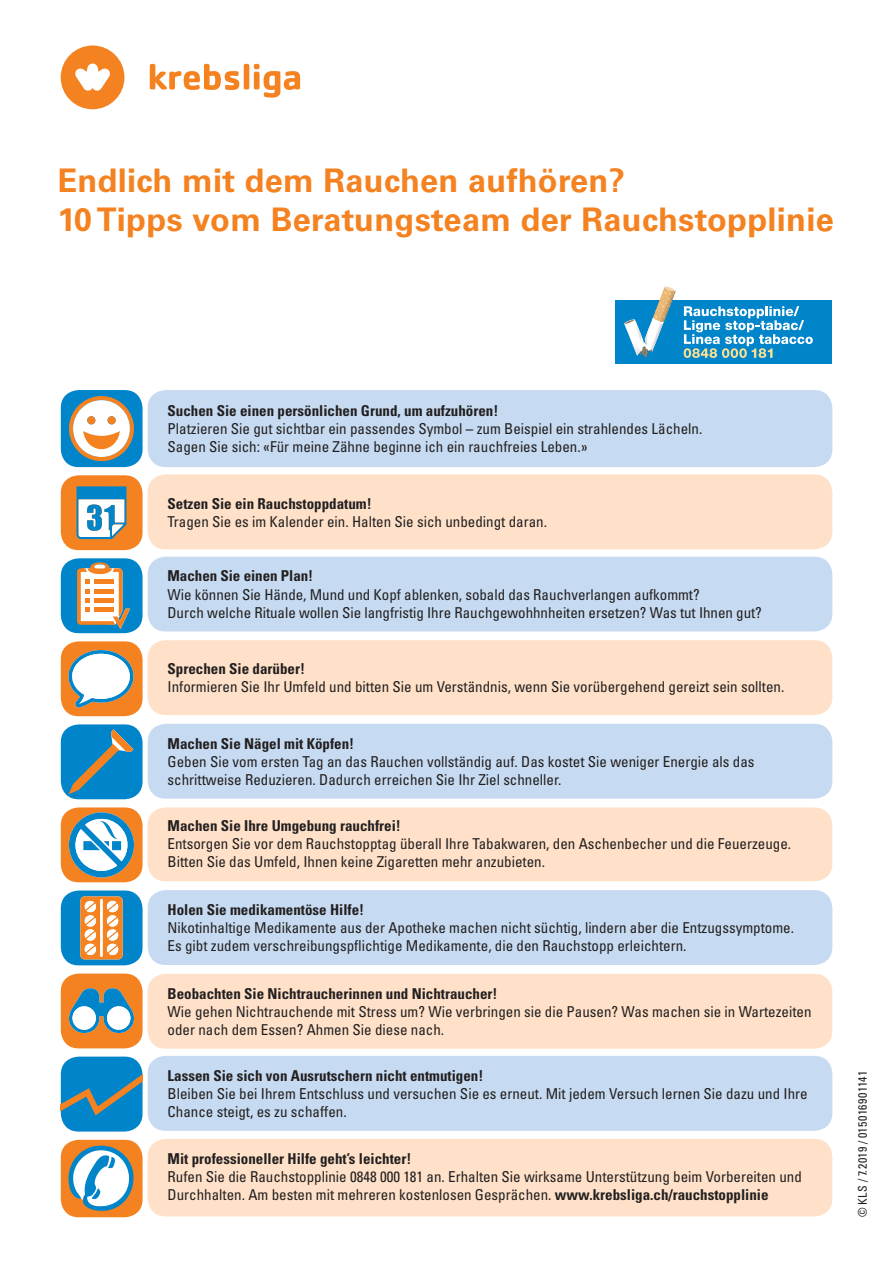
<style>
.page{position:relative;width:893px;height:1263px;background:#fff}
.page>*{position:absolute;margin:0;border:0;box-sizing:border-box;transform-origin:0 0}
.t1{font:700 32.4px/39px "Univers LT Std";letter-spacing:.01em;color:#f58220}
.t2{font:condensed 15px/18px "Univers LT Std";color:#231f20}
.t3{font:700 condensed 15px "Univers LT Std";color:#231f20}
.t4{font:condensed 12px "Univers LT Std";letter-spacing:.035em;color:#231f20}
.s1{font-weight:700}
.s2{font-stretch:normal}
</style>
<div class="page">
<svg style="left:61px;top:45px;width:63px;height:64px"></svg>
<svg style="left:150px;top:64px;width:89px;height:26px"></svg>
<div style="left:244px;top:64px;width:5px;height:25px;background:#f58220;border-radius:2px"></div>
<svg style="left:254px;top:64px;width:46px;height:34px"></svg>
<div style="left:148px;top:390px;width:684px;height:77px;background:#c6dbf1;border-radius:18px"></div>
<div style="left:148px;top:724px;width:684px;height:75px;background:#c6dbf1;border-radius:18px"></div>
<div style="left:148px;top:557px;width:684px;height:74px;background:#c6dbf1;border-radius:18px"></div>
<div style="left:148px;top:890px;width:684px;height:75px;background:#c6dbf1;border-radius:18px"></div>
<div style="left:148px;top:1056px;width:684px;height:75px;background:#c6dbf1;border-radius:18px"></div>
<div style="left:148px;top:474px;width:684px;height:75px;background:#fee1c8;border-radius:18px"></div>
<div style="left:148px;top:640px;width:684px;height:75px;background:#fee1c8;border-radius:18px"></div>
<div style="left:148px;top:807px;width:684px;height:74px;background:#fee1c8;border-radius:18px"></div>
<div style="left:148px;top:974px;width:684px;height:75px;background:#fee1c8;border-radius:18px"></div>
<div style="left:148px;top:1139px;width:684px;height:77px;background:#fee1c8;border-radius:18px"></div>
<div style="left:61px;top:890px;width:82px;height:75px;background:#0084ca;border-radius:18px"></div>
<svg style="left:80px;top:896px;width:43px;height:63px;background:#f4ac6f"></svg>
<div style="left:61px;top:807px;width:82px;height:75px;background:#f58220;border-radius:18px"></div>
<svg style="left:69px;top:812px;width:65px;height:65px"></svg>
<div style="left:61px;top:724px;width:82px;height:75px;background:#0084ca;border-radius:18px"></div>
<svg style="left:69px;top:729px;width:64px;height:65px"></svg>
<div style="left:61px;top:641px;width:82px;height:75px;background:#f58220;border-radius:18px"></div>
<svg style="left:69px;top:650px;width:64px;height:57px"></svg>
<div style="left:61px;top:558px;width:82px;height:75px;background:#0084ca;border-radius:18px"></div>
<svg style="left:77px;top:562px;width:53px;height:67px"></svg>
<div style="left:61px;top:475px;width:82px;height:75px;background:#f58220;border-radius:18px"></div>
<svg style="left:76px;top:486px;width:50px;height:53px;background:#80b8d3"></svg>
<div style="left:61px;top:390px;width:82px;height:77px;background:#0084ca;border-radius:18px"></div>
<svg style="left:69px;top:396px;width:65px;height:65px"></svg>
<div style="left:61px;top:973px;width:82px;height:75px;background:#f58220;border-radius:18px"></div>
<svg style="left:69px;top:988px;width:65px;height:45px"></svg>
<div style="left:107px;top:1006px;width:24px;height:24px;background:#fff;border-radius:50%"></div>
<div style="left:72px;top:1006px;width:24px;height:24px;background:#fff;border-radius:50%"></div>
<div style="left:61px;top:1056px;width:82px;height:75px;background:#0084ca;border-radius:18px"></div>
<svg style="left:61px;top:1067px;width:82px;height:56px"></svg>
<div style="left:61px;top:1140px;width:82px;height:77px;background:#f58220;border-radius:18px"></div>
<svg style="left:69px;top:1145px;width:64px;height:66px"></svg>
<div style="left:615px;top:300px;width:217px;height:64px;background:#0084ca"></div>
<svg style="left:684px;top:306px;width:129px;height:52px"></svg>
<svg style="left:624px;top:286px;width:52px;height:71px"></svg>
<h1 class="t1" style="left:57px;top:161px;width:778px">Endlich mit dem Rauchen aufhören?<br>10 Tipps vom Beratungsteam der Rauchstopplinie</h1>
<p class="t2" style="left:168px;top:402px;width:536px"><span class="s1">Suchen Sie einen persönlichen Grund, um aufzuhören!<br></span>Platzieren Sie gut sichtbar ein passendes Symbol <span class="s2">–</span> zum Beispiel ein strahlendes Lächeln.<br>Sagen Sie sich: «Für meine Zähne beginne ich ein rauchfreies Leben.»</p>
<p class="t3" style="left:168px;top:494px;width:206px">Setzen Sie ein Rauchstoppdatum!</p>
<p class="t2" style="left:168px;top:512px;width:381px">Tragen Sie es im Kalender ein. Halten Sie sich unbedingt daran.</p>
<p class="t3" style="left:168px;top:567px;width:147px">Machen Sie einen Plan!</p>
<p class="t2" style="left:168px;top:585px;width:596px">Wie können Sie Hände, Mund und Kopf ablenken, sobald das Rauchverlangen aufkommt?<br>Durch welche Rituale wollen Sie langfristig Ihre Rauchgewohhnheiten ersetzen? Was tut Ihnen gut?</p>
<p class="t3" style="left:168px;top:660px;width:139px">Sprechen Sie darüber!</p>
<p class="t2" style="left:168px;top:678px;width:618px">Informieren Sie Ihr Umfeld und bitten Sie um Verständnis, wenn Sie vorübergehend gereizt sein sollten.</p>
<p class="t3" style="left:168px;top:734px;width:188px">Machen Sie Nägel mit Köpfen!</p>
<p class="t2" style="left:168px;top:752px;width:588px">Geben Sie vom ersten Tag an das Rauchen vollständig auf. Das kostet Sie weniger Energie als das schrittweise Reduzieren. Dadurch erreichen Sie Ihr Ziel schneller.</p>
<p class="t3" style="left:168px;top:817px;width:235px">Machen Sie Ihre Umgebung rauchfrei!</p>
<p class="t2" style="left:168px;top:835px;width:625px">Entsorgen Sie vor dem Rauchstopptag überall Ihre Tabakwaren, den Aschenbecher und die Feuerzeuge.<br>Bitten Sie das Umfeld, Ihnen keine Zigaretten mehr anzubieten.</p>
<p class="t3" style="left:168px;top:900px;width:198px">Holen Sie medikamentöse Hilfe!</p>
<p class="t2" style="left:168px;top:918px;width:628px">Nikotinhaltige Medikamente aus der Apotheke machen nicht süchtig, lindern aber die Entzugssymptome.<br>Es gibt zudem verschreibungspflichtige Medikamente, die den Rauchstopp erleichtern.</p>
<p class="t3" style="left:168px;top:984px;width:331px">Beobachten Sie Nichtraucherinnen und Nichtraucher!</p>
<p class="t2" style="left:168px;top:1002px;width:645px">Wie gehen Nichtrauchende mit Stress um? Wie verbringen sie die Pausen? Was machen sie in Wartezeiten oder nach dem Essen? Ahmen Sie diese nach.</p>
<p class="t3" style="left:168px;top:1066px;width:317px">Lassen Sie sich von Ausrutschern nicht entmutigen!</p>
<p class="t2" style="left:168px;top:1084px;width:642px">Bleiben Sie bei Ihrem Entschluss und versuchen Sie es erneut. Mit jedem Versuch lernen Sie dazu und Ihre<br>Chance steigt, es zu schaffen.</p>
<p class="t3" style="left:168px;top:1150px;width:245px">Mit professioneller Hilfe geht’s leichter!</p>
<p class="t2" style="left:168px;top:1168px;width:636px">Rufen Sie die Rauchstopplinie 0848 000 181 an. Erhalten Sie wirksame Unterstützung beim Vorbereiten und<br>Durchhalten. Am besten mit mehreren kostenlosen Gesprächen. <span class="s1">www.krebsliga.ch/rauchstopplinie</span></p>
<p class="t4" style="left:855px;top:1217px;width:148px;rotate:-90deg">© KLS / 7.2019 / 015016901141</p>
</div>
